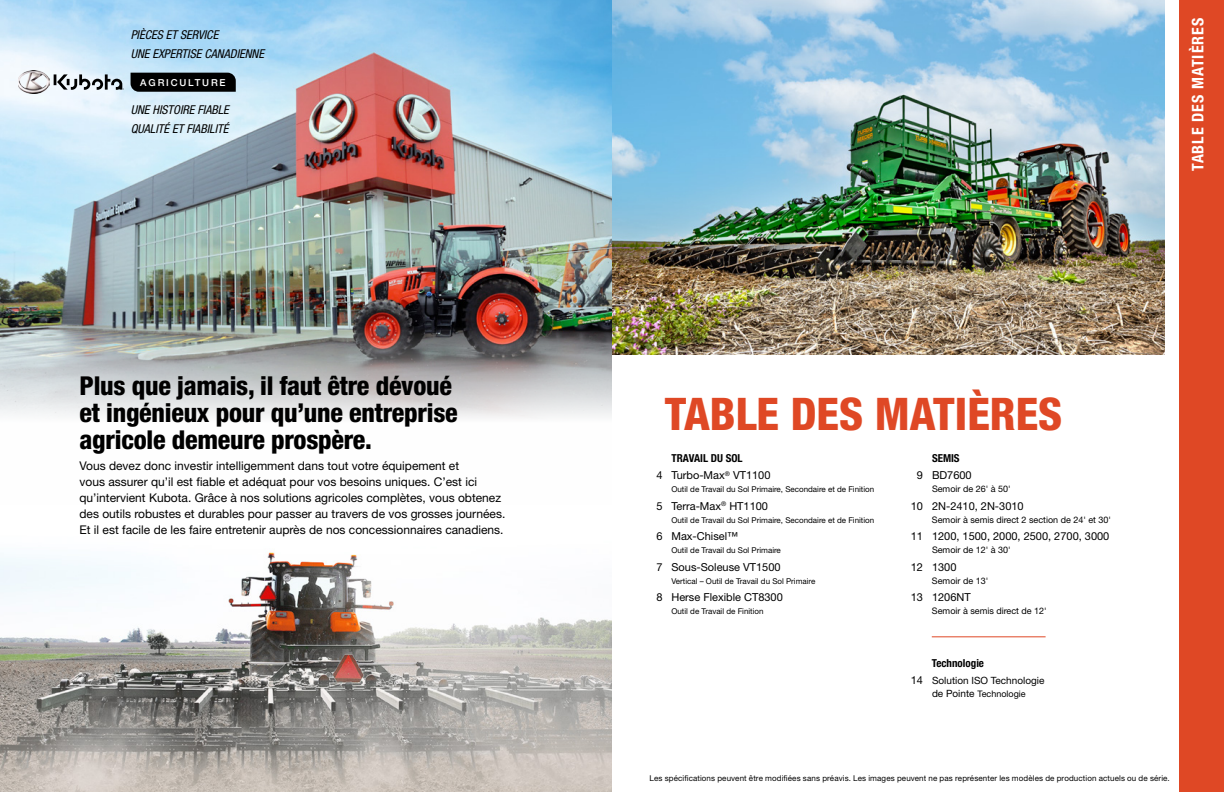
<style>
.page{position:relative;width:1224px;height:792px;background:#fff}
.page>*{position:absolute;margin:0;border:0;box-sizing:border-box;transform-origin:0 0}
.t1{font:800 condensed 45px "Helvetica Neue LT Std";color:#df4825}
.t2{font:800 condensed 26.1px/27.2px "Helvetica Neue LT Std";letter-spacing:-.01em;color:#000}
.t3{font:700 condensed 16px "Helvetica Neue LT Std";letter-spacing:.06em;color:#fff}
.t4{font:italic condensed 12.2px/19.7px "Helvetica Neue LT Std";color:#000}
.t5{font:12px/16px "Helvetica Neue LT Std";color:#000}
.t6{font:11px/17.5px "Helvetica Neue LT Std";color:#000}
.t7{font:700 condensed 11px "Helvetica Neue LT Std";color:#000}
.t8{font:10px "Helvetica Neue LT Std";color:#000}
.t9{font:500 9.6px "Helvetica Neue";letter-spacing:.19em;color:#fff}
.t10{font:9px "Helvetica Neue LT Std";color:#000}
.t11{font:8px "Helvetica Neue LT Std";color:#000}
.s1{font-weight:700;font-stretch:condensed}
.s2{font-size:11px}
.s3{font-size:10px}
</style>
<div class="page">
<div style="left:1179px;top:0;width:45px;height:792px;background:#df4825"></div>
<img style="left:0;top:552px;width:612px;height:240px">
<img style="left:612px;top:0;width:553px;height:355px">
<hr style="left:932px;top:637px;width:114px;height:1px;background:#df4825">
<img style="left:0;top:0;width:612px;height:418px">
<svg style="left:131px;top:73px;width:105px;height:19px;background:#050607"></svg>
<svg style="left:54px;top:74px;width:70px;height:16px"></svg>
<img style="left:18px;top:71px;width:31px;height:22px">
<p class="t4" style="left:131px;top:25px;width:135px">PIÈCES ET SERVICE<br>UNE EXPERTISE CANADIENNE</p>
<p class="t9" style="left:140px;top:75px;width:87px">AGRICULTURE</p>
<p class="t4" style="left:131px;top:100px;width:100px">UNE HISTOIRE FIABLE<br>QUALITÉ ET FIABILITÉ</p>
<h2 class="t2" style="left:80px;top:371px;width:380px">Plus que jamais, il faut être dévoué et ingénieux pour qu’une entreprise agricole demeure prospère.</h2>
<p class="t5" style="left:80px;top:457px;width:427px">Vous devez donc investir intelligemment dans tout votre équipement et<br>vous assurer qu’il est fiable et adéquat pour vos besoins uniques. C’est ici qu’intervient Kubota. Grâce à nos solutions agricoles complètes, vous obtenez des outils robustes et durables pour passer au travers de vos grosses journées.<br>Et il est facile de les faire entretenir auprès de nos concessionnaires canadiens.</p>
<h3 class="t3" style="left:1188px;top:171px;width:155px;rotate:-90deg">TABLE DES MATIÈRES</h3>
<h1 class="t1" style="left:665px;top:386px;width:399px">TABLE DES MATIÈRES</h1>
<p class="t6" style="left:656px;top:449px;width:116px;text-indent:15px"><span class="s1">TRAVAIL DU SOL<br></span>4 Turbo-Max<sup>®</sup> VT1100</p>
<p class="t11" style="left:671px;top:485px;width:204px">Outil de Travail du Sol Primaire, Secondaire et de Finition</p>
<p class="t6" style="left:656px;top:497px;width:113px">5 Terra-Max<sup>®</sup> HT1100</p>
<p class="t11" style="left:671px;top:515px;width:204px">Outil de Travail du Sol Primaire, Secondaire et de Finition</p>
<p class="t6" style="left:656px;top:528px;width:83px">6 Max-Chisel™</p>
<p class="t11" style="left:671px;top:546px;width:111px">Outil de Travail du Sol Primaire</p>
<p class="t6" style="left:656px;top:558px;width:126px">7 Sous-Soleuse VT1500</p>
<p class="t11" style="left:671px;top:576px;width:146px">Vertical – Outil de Travail du Sol Primaire</p>
<p class="t6" style="left:656px;top:589px;width:128px">8 Herse Flexible CT8300</p>
<p class="t11" style="left:671px;top:607px;width:94px">Outil de Travail de Finition</p>
<p class="t7" style="left:932px;top:451px;width:29px">SEMIS</p>
<p class="t6" style="left:917px;top:467px;width:56px">9 BD7600</p>
<p class="t10" style="left:932px;top:484px;width:80px">Semoir de 26' à 50'</p>
<p class="t6" style="left:911px;top:497px;width:114px">10 2N-2410, 2N-3010</p>
<p class="t10" style="left:932px;top:514px;width:181px">Semoir à semis direct 2 section de 24' et 30'</p>
<p class="t6" style="left:911px;top:528px;width:200px">11 1200, 1500, 2000, 2500, 2700, 3000</p>
<p class="t10" style="left:932px;top:545px;width:80px">Semoir de 12' à 30'</p>
<p class="t6" style="left:911px;top:558px;width:47px">12 1300</p>
<p class="t10" style="left:932px;top:575px;width:58px">Semoir de 13'</p>
<p class="t6" style="left:911px;top:589px;width:61px">13 1206NT</p>
<p class="t10" style="left:932px;top:606px;width:116px">Semoir à semis direct de 12'</p>
<p class="t7" style="left:932px;top:656px;width:54px">Technologie</p>
<p class="t8" style="left:911px;top:675px;width:135px"><span class="s2">14</span> Solution ISO Technologie</p>
<p class="t10" style="left:932px;top:689px;width:95px"><span class="s3">de Pointe</span> Technologie</p>
<p class="t11" style="left:649px;top:774px;width:522px">Les spécifications peuvent être modifiées sans préavis. Les images peuvent ne pas représenter les modèles de production actuels ou de série.</p>
</div>
